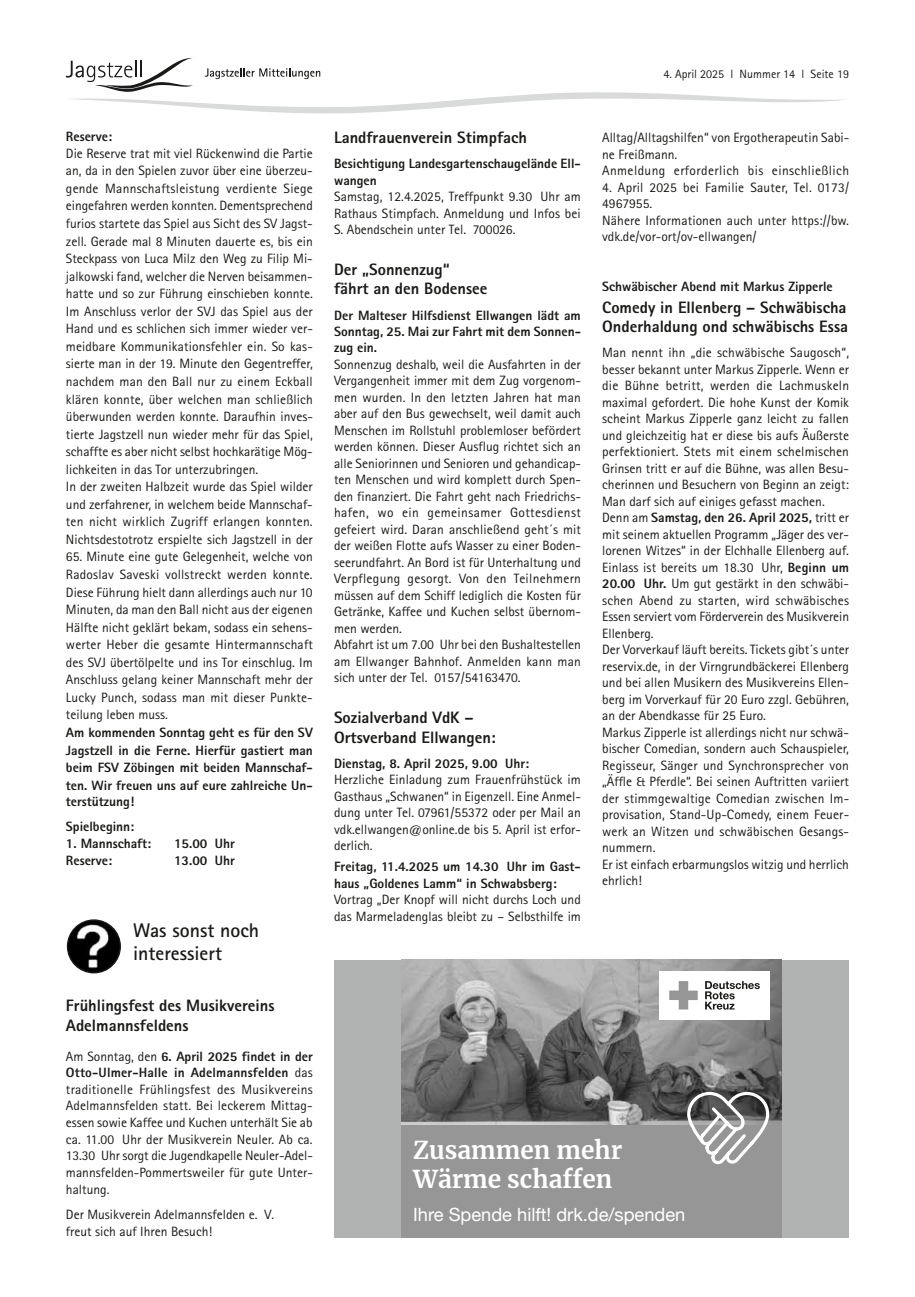
<style>
.page{position:relative;width:915px;height:1297px;background:#fff}
.page>*{position:absolute;margin:0;border:0;box-sizing:border-box;transform-origin:0 0}
.t1{font:700 24.3px/29.2px "Merriweather";color:#fff}
.t2{font:700 19.8px/23px "Agfa Rotis Sans Serif";color:#1a1a18}
.t3{font:18.3px "Helvetica Neue";color:#fff}
.t4{font:800 16.5px/19.5px "Agfa Rotis Sans Serif";color:#1a1a18}
.t5{font:13.5px/16.5px "Agfa Rotis Sans Serif";color:#1a1a18}
.t6{font:800 13.5px/17.2px "Agfa Rotis Sans Serif";color:#1a1a18;text-align:justify}
.t7{font:12px "Agfa Rotis Sans Serif";color:#1a1a18}
.s1{font-weight:800}
</style>
<div class="page">
<svg style="left:66px;top:58px;width:780px;height:55px"></svg>
<div style="left:572px;top:60px;width:276px;height:27px;background:#fff"></div>
<svg style="left:67px;top:919px;width:54px;height:54px"></svg>
<div style="left:334px;top:960px;width:514px;height:277px;background:#b1b2b2"></div>
<img style="left:401px;top:960px;width:380px;height:165px">
<div style="left:401px;top:1125px;width:380px;height:112px;background:#969696"></div>
<div style="left:658px;top:971px;width:111px;height:48px;background:#fff"></div>
<svg style="left:705px;top:981px;width:54px;height:29px"></svg>
<svg style="left:669px;top:981px;width:28px;height:28px"></svg>
<svg style="left:685px;top:1090px;width:85px;height:75px"></svg>
<p class="t6" style="left:66px;top:128px;width:47px">Reserve:</p>
<p class="t5" style="left:66px;top:145px;width:248px;line-height:17.5px">Die Reserve trat mit viel Rückenwind die Partie an, da in den Spielen zuvor über eine überzeu&shy;gende Mannschaftsleistung verdiente Siege eingefahren werden konnten. Dementsprechend furios startete das Spiel aus Sicht des SV Jagst&shy;zell. Gerade mal 8 Minuten dauerte es, bis ein Steckpass von Luca Milz den Weg zu Filip Mi&shy;jalkowski fand, welcher die Nerven beisammen&shy;hatte und so zur Führung einschieben konnte.<br>Im Anschluss verlor der SVJ das Spiel aus der Hand und es schlichen sich immer wieder ver&shy;meidbare Kommunikationsfehler ein. So kas&shy;sierte man in der 19. Minute den Gegentreffer, nachdem man den Ball nur zu einem Eckball klären konnte, über welchen man schließlich überwunden werden konnte. Daraufhin inves&shy;tierte Jagstzell nun wieder mehr für das Spiel, schaffte es aber nicht selbst hochkarätige Mög&shy;lichkeiten in das Tor unterzubringen.<br>In der zweiten Halbzeit wurde das Spiel wilder und zerfahrener, in welchem beide Mannschaf&shy;ten nicht wirklich Zugriff erlangen konnten.<br>Nichtsdestotrotz erspielte sich Jagstzell in der</p>
<p class="t5" style="left:66px;top:548px;width:248px;line-height:17.5px;text-align:justify">65. Minute eine gute Gelegenheit, welche von Radoslav Saveski vollstreckt werden konnte.<br>Diese Führung hielt dann allerdings auch nur 10<br>Minuten, da man den Ball nicht aus der eigenen Hälfte nicht geklärt bekam, sodass ein sehens&shy;werter Heber die gesamte Hintermannschaft des SVJ übertölpelte und ins Tor einschlug. Im Anschluss gelang keiner Mannschaft mehr der Lucky Punch, sodass man mit dieser Punkte&shy;teilung leben muss.</p>
<p class="t6" style="left:66px;top:724px;width:248px">Am kommenden Sonntag geht es für den SV Jagstzell in die Ferne. Hierfür gastiert man beim FSV Zöbingen mit beiden Mannschaf&shy;ten. Wir freuen uns auf eure zahlreiche Un&shy;terstützung!</p>
<p class="t6" style="left:66px;top:818px;width:70px">Spielbeginn:</p>
<p class="t6" style="left:66px;top:835px;width:87px">1. Mannschaft:</p>
<p class="t6" style="left:174px;top:835px;width:62px">15.00 Uhr</p>
<p class="t6" style="left:66px;top:851px;width:47px">Reserve:</p>
<p class="t6" style="left:174px;top:851px;width:62px">13.00 Uhr</p>
<h2 class="t2" style="left:133px;top:919px;width:128px">Was sonst noch interessiert</h2>
<p class="t4" style="left:66px;top:996px;width:210px">Frühlingsfest des Musikvereins<br>Adelmannsfeldens</p>
<p class="t5" style="left:66px;top:1047px;width:248px;text-align:justify">Am Sonntag, den <span class="s1">6. April 2025 findet in der Otto-Ulmer-Halle in Adelmannsfelden</span> das traditionelle Frühlingsfest des Musikvereins Adelmannsfelden statt. Bei leckerem Mittag&shy;essen sowie Kaffee und Kuchen unterhält Sie ab ca. 11.00 Uhr der Musikverein Neuler. Ab ca.<br>13.30 Uhr sorgt die Jugendkapelle Neuler-Adel&shy;mannsfelden-Pommertsweiler für gute Unter&shy;haltung.</p>
<p class="t5" style="left:66px;top:1205px;width:209px;line-height:17px">Der Musikverein Adelmannsfelden e. V. freut sich auf Ihren Besuch!</p>
<p class="t4" style="left:334px;top:128px;width:194px">Landfrauenverein Stimpfach</p>
<p class="t6" style="left:334px;top:155px;width:248px;line-height:16.5px">Besichtigung Landesgartenschaugelände Ell&shy;wangen</p>
<p class="t5" style="left:334px;top:188px;width:248px;text-align:justify">Samstag, 12.4.2025, Treffpunkt 9.30 Uhr am Rathaus Stimpfach. Anmeldung und Infos bei S. Abendschein unter Tel. 700026.</p>
<p class="t4" style="left:334px;top:259px;width:155px">Der „Sonnenzug“ fährt an den Bodensee</p>
<p class="t6" style="left:334px;top:306px;width:248px;line-height:16.5px">Der Malteser Hilfsdienst Ellwangen lädt am Sonntag, 25. Mai zur Fahrt mit dem Sonnen&shy;zug ein.</p>
<p class="t5" style="left:334px;top:356px;width:248px">Sonnenzug deshalb, weil die Ausfahrten in der Vergangenheit immer mit dem Zug vorgenom&shy;men wurden. In den letzten Jahren hat man aber auf den Bus gewechselt, weil damit auch Menschen im Rollstuhl problemloser befördert werden können. Dieser Ausflug richtet sich an alle Seniorinnen und Senioren und gehandicap&shy;ten Menschen und wird komplett durch Spen&shy;den finanziert. Die Fahrt geht nach Friedrichs&shy;hafen, wo ein gemeinsamer Gottesdienst gefeiert wird. Daran anschließend geht´s mit der weißen Flotte aufs Wasser zu einer Boden&shy;seerundfahrt. An Bord ist für Unterhaltung und Verpflegung gesorgt. Von den Teilnehmern müssen auf dem Schiff lediglich die Kosten für Getränke, Kaffee und Kuchen selbst übernom&shy;men werden.<br>Abfahrt ist um 7.00 Uhr bei den Bushaltestellen am Ellwanger Bahnhof. Anmelden kann man sich unter der Tel. 0157/54163470.</p>
<p class="t4" style="left:334px;top:708px;width:163px">Sozialverband VdK –<br>Ortsverband Ellwangen:</p>
<p class="t6" style="left:334px;top:754px;width:197px">Dienstag, 8. April 2025, 9.00 Uhr:</p>
<p class="t5" style="left:334px;top:771px;width:248px;text-align:justify">Herzliche Einladung zum Frauenfrühstück im Gasthaus „Schwanen“ in Eigenzell. Eine Anmel&shy;dung unter Tel. 07961/55372 oder per Mail an vdk.ellwangen@online.de bis 5. April ist erfor&shy;derlich.</p>
<p class="t6" style="left:334px;top:858px;width:248px;line-height:16.5px">Freitag, 11.4.2025 um 14.30 Uhr im Gast&shy;haus „Goldenes Lamm“ in Schwabsberg:</p>
<p class="t5" style="left:334px;top:891px;width:248px">Vortrag „Der Knopf will nicht durchs Loch und das Marmeladenglas bleibt zu – Selbsthilfe im</p>
<p class="t7" style="left:663px;top:67px;width:187px">4. April 2025 l Nummer 14 l Seite 19</p>
<p class="t5" style="left:602px;top:129px;width:248px">Alltag/Alltagshilfen“ von Ergotherapeutin Sabi&shy;ne Freißmann.<br>Anmeldung erforderlich bis einschließlich</p>
<p class="t5" style="left:602px;top:179px;width:248px">4. April 2025 bei Familie Sauter, Tel. 0173/ 4967955.<br>Nähere Informationen auch unter https://bw. vdk.de/vor-ort/ov-ellwangen/</p>
<p class="t6" style="left:602px;top:277px;width:232px">Schwäbischer Abend mit Markus Zipperle</p>
<p class="t4" style="left:602px;top:297px;width:247px">Comedy in Ellenberg – Schwäbischa<br>Onderhaldung ond schwäbischs Essa</p>
<p class="t5" style="left:602px;top:344px;width:248px">Man nennt ihn „die schwäbische Saugosch“, besser bekannt unter Markus Zipperle. Wenn er die Bühne betritt, werden die Lachmuskeln maximal gefordert. Die hohe Kunst der Komik scheint Markus Zipperle ganz leicht zu fallen und gleichzeitig hat er diese bis aufs Äußerste perfektioniert. Stets mit einem schelmischen Grinsen tritt er auf die Bühne, was allen Besu&shy;cherinnen und Besuchern von Beginn an zeigt:<br>Man darf sich auf einiges gefasst machen.<br>Denn am <span class="s1">Samstag, den 26. April 2025,</span> tritt er mit seinem aktuellen Programm „Jäger des ver&shy;lorenen Witzes“ in der Elchhalle Ellenberg auf.<br>Einlass ist bereits um 18.30 Uhr, <span class="s1">Beginn um 20.00 Uhr.</span> Um gut gestärkt in den schwäbi&shy;schen Abend zu starten, wird schwäbisches Essen serviert vom Förderverein des Musikverein Ellenberg.<br>Der Vorverkauf läuft bereits. Tickets gibt´s unter reservix.de, in der Virngrundbäckerei Ellenberg und bei allen Musikern des Musikvereins Ellen&shy;berg im Vorverkauf für 20 Euro zzgl. Gebühren, an der Abendkasse für 25 Euro.<br>Markus Zipperle ist allerdings nicht nur schwä&shy;bischer Comedian, sondern auch Schauspieler, Regisseur, Sänger und Synchronsprecher von „Äffle &amp; Pferdle“. Bei seinen Auftritten variiert der stimmgewaltige Comedian zwischen Im&shy;provisation, Stand-Up-Comedy, einem Feuer&shy;werk an Witzen und schwäbischen Gesangs&shy;nummern.<br>Er ist einfach erbarmungslos witzig und herrlich ehrlich!</p>
<h1 class="t1" style="left:413px;top:1135px;width:210px">Zusammen mehr<br>Wärme schaffen</h1>
<h3 class="t3" style="left:413px;top:1201px;width:273px">Ihre Spende hilft! drk.de/spenden</h3>
</div>
